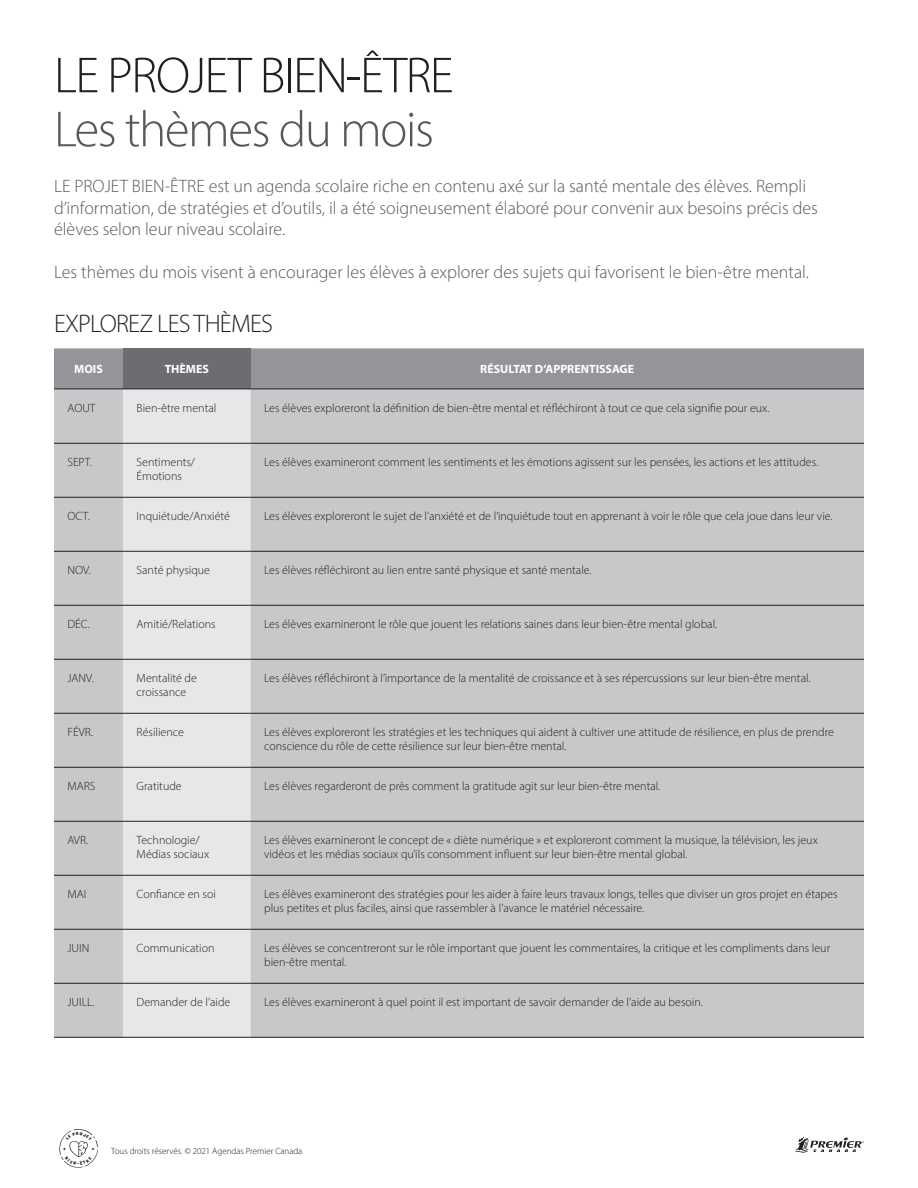
<style>
.page{position:relative;width:918px;height:1188px;background:#fff}
.page>*{position:absolute;margin:0;border:0;box-sizing:border-box;transform-origin:0 0}
.t1{font:300 51px "Myriad Pro";letter-spacing:-.03em;color:#231f20}
.t2{font:300 51px "Myriad Pro";letter-spacing:-.03em;color:#57585a}
.t3{font:300 25.5px "Myriad Pro";letter-spacing:-.03em;color:#231f20}
.t4{font:300 18px/21.6px "Myriad Pro";color:#57585a}
.t5{font:300 12px/14.4px "Myriad Pro";color:#231f20}
.t6{font:700 12px "Myriad Pro";color:#fff}
.t7{font:300 9px "Myriad Pro";color:#231f20}
</style>
<div class="page">
<svg style="left:795px;top:1137px;width:69px;height:16px"></svg>
<div style="left:54px;top:348px;width:810px;height:41px;background:#939598"></div>
<div style="left:123px;top:348px;width:128px;height:41px;background:#6c6d70"></div>
<div style="left:54px;top:390px;width:69px;height:647px;background:#c7c8ca"></div>
<div style="left:123px;top:390px;width:128px;height:647px;background:#e6e7e9"></div>
<div style="left:251px;top:390px;width:613px;height:647px;background:#c7c8ca"></div>
<hr style="left:54px;top:389px;width:69px;height:1px;background:#231f20">
<hr style="left:123px;top:389px;width:128px;height:1px;background:#231f20">
<hr style="left:251px;top:389px;width:613px;height:1px;background:#231f20">
<hr style="left:54px;top:443px;width:69px;height:1px;background:#231f20">
<hr style="left:123px;top:443px;width:128px;height:1px;background:#231f20">
<hr style="left:251px;top:443px;width:613px;height:1px;background:#231f20">
<hr style="left:54px;top:497px;width:69px;height:1px;background:#231f20">
<hr style="left:123px;top:497px;width:128px;height:1px;background:#231f20">
<hr style="left:251px;top:497px;width:613px;height:1px;background:#231f20">
<hr style="left:54px;top:551px;width:69px;height:1px;background:#231f20">
<hr style="left:123px;top:551px;width:128px;height:1px;background:#231f20">
<hr style="left:251px;top:551px;width:613px;height:1px;background:#231f20">
<hr style="left:54px;top:605px;width:69px;height:1px;background:#231f20">
<hr style="left:123px;top:605px;width:128px;height:1px;background:#231f20">
<hr style="left:251px;top:605px;width:613px;height:1px;background:#231f20">
<hr style="left:54px;top:659px;width:69px;height:1px;background:#231f20">
<hr style="left:123px;top:659px;width:128px;height:1px;background:#231f20">
<hr style="left:251px;top:659px;width:613px;height:1px;background:#231f20">
<hr style="left:54px;top:713px;width:69px;height:1px;background:#231f20">
<hr style="left:123px;top:713px;width:128px;height:1px;background:#231f20">
<hr style="left:251px;top:713px;width:613px;height:1px;background:#231f20">
<hr style="left:54px;top:767px;width:69px;height:1px;background:#231f20">
<hr style="left:123px;top:767px;width:128px;height:1px;background:#231f20">
<hr style="left:251px;top:767px;width:613px;height:1px;background:#231f20">
<hr style="left:54px;top:821px;width:69px;height:1px;background:#231f20">
<hr style="left:123px;top:821px;width:128px;height:1px;background:#231f20">
<hr style="left:251px;top:821px;width:613px;height:1px;background:#231f20">
<hr style="left:54px;top:875px;width:69px;height:1px;background:#231f20">
<hr style="left:123px;top:875px;width:128px;height:1px;background:#231f20">
<hr style="left:251px;top:875px;width:613px;height:1px;background:#231f20">
<hr style="left:54px;top:929px;width:69px;height:1px;background:#231f20">
<hr style="left:123px;top:929px;width:128px;height:1px;background:#231f20">
<hr style="left:251px;top:929px;width:613px;height:1px;background:#231f20">
<hr style="left:54px;top:983px;width:69px;height:1px;background:#231f20">
<hr style="left:123px;top:983px;width:128px;height:1px;background:#231f20">
<hr style="left:251px;top:983px;width:613px;height:1px;background:#231f20">
<hr style="left:54px;top:1037px;width:69px;height:1px;background:#231f20">
<hr style="left:123px;top:1037px;width:128px;height:1px;background:#231f20">
<hr style="left:251px;top:1037px;width:613px;height:1px;background:#231f20">
<svg style="left:59px;top:1129px;width:39px;height:39px"></svg>
<h1 class="t1" style="left:54px;top:45px;width:401px">LE PROJET BIEN-ÊTRE</h1>
<h1 class="t2" style="left:54px;top:99px;width:382px">Les thèmes du mois</h1>
<p class="t4" style="left:54px;top:175px;width:765px">LE PROJET BIEN-ÊTRE est un agenda scolaire riche en contenu axé sur la santé mentale des élèves. Rempli d’information, de stratégies et d’outils, il a été soigneusement élaboré pour convenir aux besoins précis des élèves selon leur niveau scolaire.</p>
<h3 class="t4" style="left:54px;top:261px;width:756px">Les thèmes du mois visent à encourager les élèves à explorer des sujets qui favorisent le bien-être mental.</h3>
<h2 class="t3" style="left:54px;top:308px;width:221px">EXPLOREZ LES THÈMES</h2>
<p class="t6" style="left:74px;top:361px;width:30px">MOIS</p>
<p class="t6" style="left:165px;top:361px;width:46px">THÈMES</p>
<p class="t6" style="left:480px;top:361px;width:155px">RÉSULTAT D’APPRENTISSAGE</p>
<p class="t5" style="left:68px;top:400px;width:30px">AOUT</p>
<p class="t5" style="left:137px;top:400px;width:81px">Bien-être mental</p>
<p class="t5" style="left:264px;top:400px;width:507px">Les élèves exploreront la définition de bien-être mental et réfléchiront à tout ce que cela signifie pour eux.</p>
<p class="t5" style="left:68px;top:454px;width:26px">SEPT.</p>
<p class="t5" style="left:137px;top:454px;width:60px">Sentiments/<br>Émotions</p>
<p class="t5" style="left:264px;top:454px;width:556px">Les élèves examineront comment les sentiments et les émotions agissent sur les pensées, les actions et les attitudes.</p>
<p class="t5" style="left:68px;top:508px;width:24px">OCT.</p>
<p class="t5" style="left:137px;top:508px;width:95px">Inquiétude/Anxiété</p>
<p class="t5" style="left:264px;top:508px;width:570px">Les élèves exploreront le sujet de l’anxiété et de l’inquiétude tout en apprenant à voir le rôle que cela joue dans leur vie.</p>
<p class="t5" style="left:68px;top:562px;width:25px">NOV.</p>
<p class="t5" style="left:137px;top:562px;width:75px">Santé physique</p>
<p class="t5" style="left:264px;top:562px;width:329px">Les élèves réfléchiront au lien entre santé physique et santé mentale.</p>
<p class="t5" style="left:68px;top:616px;width:24px">DÉC.</p>
<p class="t5" style="left:137px;top:616px;width:81px">Amitié/Relations</p>
<p class="t5" style="left:264px;top:616px;width:455px">Les élèves examineront le rôle que jouent les relations saines dans leur bien-être mental global.</p>
<p class="t5" style="left:68px;top:670px;width:28px">JANV.</p>
<p class="t5" style="left:137px;top:670px;width:62px">Mentalité de croissance</p>
<p class="t5" style="left:264px;top:670px;width:548px">Les élèves réfléchiront à l’importance de la mentalité de croissance et à ses répercussions sur leur bien-être mental.</p>
<p class="t5" style="left:68px;top:724px;width:27px">FÉVR.</p>
<p class="t5" style="left:137px;top:724px;width:49px">Résilience</p>
<p class="t5" style="left:264px;top:724px;width:571px">Les élèves exploreront les stratégies et les techniques qui aident à cultiver une attitude de résilience, en plus de prendre conscience du rôle de cette résilience sur leur bien-être mental.</p>
<p class="t5" style="left:68px;top:778px;width:29px">MARS</p>
<p class="t5" style="left:137px;top:778px;width:47px">Gratitude</p>
<p class="t5" style="left:264px;top:778px;width:398px">Les élèves regarderont de près comment la gratitude agit sur leur bien-être mental.</p>
<p class="t5" style="left:68px;top:832px;width:22px">AVR.</p>
<p class="t5" style="left:137px;top:832px;width:74px">Technologie/<br>Médias sociaux</p>
<p class="t5" style="left:264px;top:832px;width:555px">Les élèves examineront le concept de « diète numérique » et exploreront comment la musique, la télévision, les jeux vidéos et les médias sociaux qu’ils consomment influent sur leur bien-être mental global.</p>
<p class="t5" style="left:68px;top:886px;width:20px">MAI</p>
<p class="t5" style="left:137px;top:886px;width:81px">Confiance en soi</p>
<p class="t5" style="left:264px;top:886px;width:575px">Les élèves examineront des stratégies pour les aider à faire leurs travaux longs, telles que diviser un gros projet en étapes plus petites et plus faciles, ainsi que rassembler à l’avance le matériel nécessaire.</p>
<p class="t5" style="left:68px;top:940px;width:23px">JUIN</p>
<p class="t5" style="left:137px;top:940px;width:79px">Communication</p>
<p class="t5" style="left:264px;top:940px;width:568px">Les élèves se concentreront sur le rôle important que jouent les commentaires, la critique et les compliments dans leur bien-être mental.</p>
<p class="t5" style="left:68px;top:994px;width:29px">JUILL.</p>
<p class="t5" style="left:137px;top:994px;width:95px">Demander de l’aide</p>
<p class="t5" style="left:264px;top:994px;width:440px">Les élèves examineront à quel point il est important de savoir demander de l’aide au besoin.</p>
<p class="t7" style="left:111px;top:1146px;width:193px">Tous droits réservés. © 2021 Agendas Premier Canada</p>
</div>
